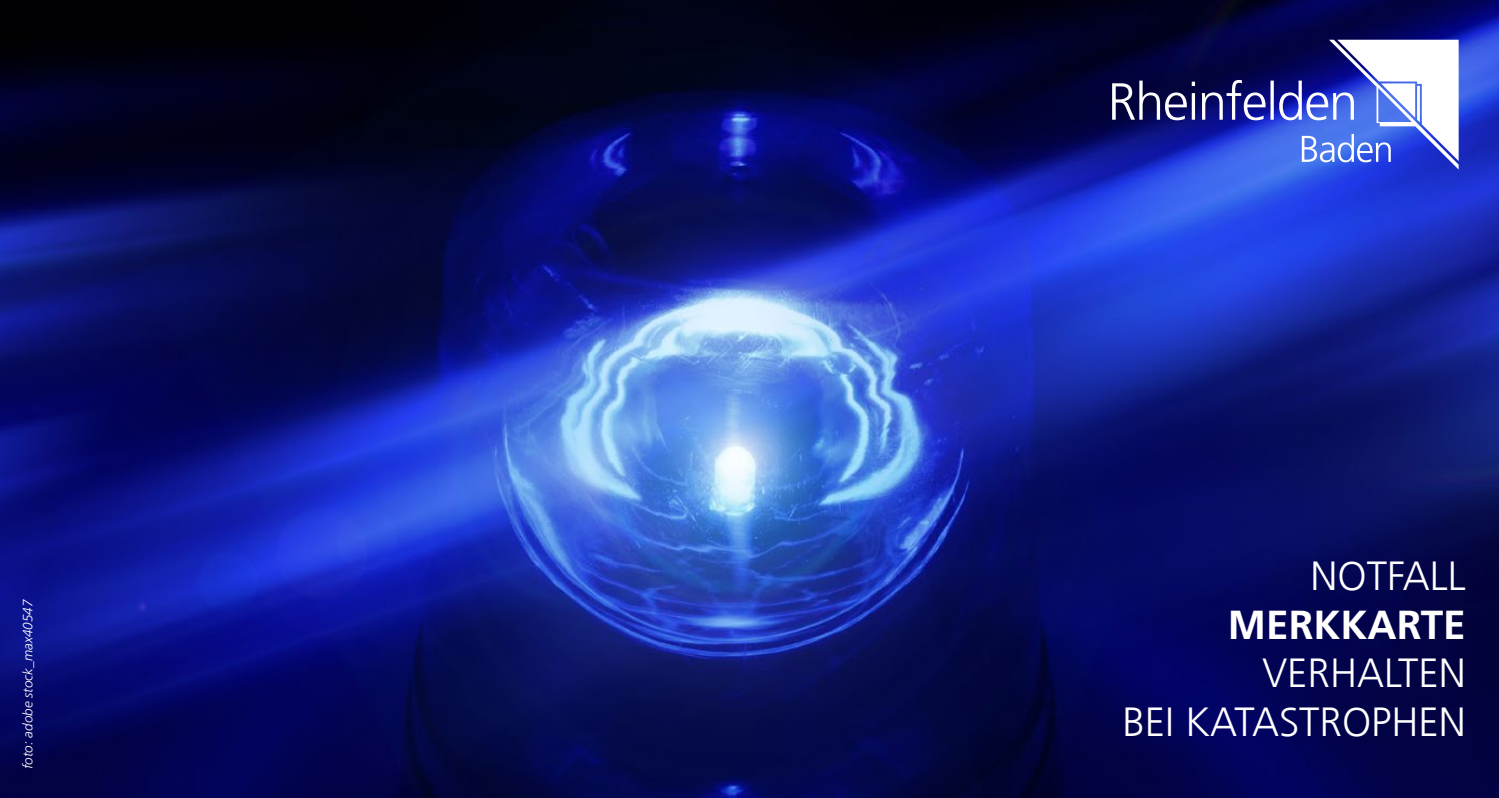
<style>
.page{position:relative;width:1499px;height:798px;background:#fff}
.page>*{position:absolute;margin:0;border:0;box-sizing:border-box;transform-origin:0 0}
.t1{font:300 40.5px/48.6px "Frutiger LT Com";color:#fff;text-align:right}
.t2{font:700 40.5px "Frutiger LT Com";color:#fff}
.t3{font:italic 300 13.5px "Frutiger LT Pro";color:#fff}
</style>
<div class="page">
<img style="left:0;top:0;width:1499px;height:797px">
<svg style="left:1112px;top:40px;width:346px;height:129px"></svg>
<p class="t3" style="left:20px;top:769px;width:171px;rotate:-90deg">foto: adobe stock_max40547</p>
<p class="t1" style="left:1310px;top:551px;width:157px">NOTFALL</p>
<p class="t2" style="left:1228px;top:600px;width:239px">MERKKARTE</p>
<p class="t1" style="left:1122px;top:649px;width:345px">VERHALTEN<br>BEI KATASTROPHEN</p>
</div>
